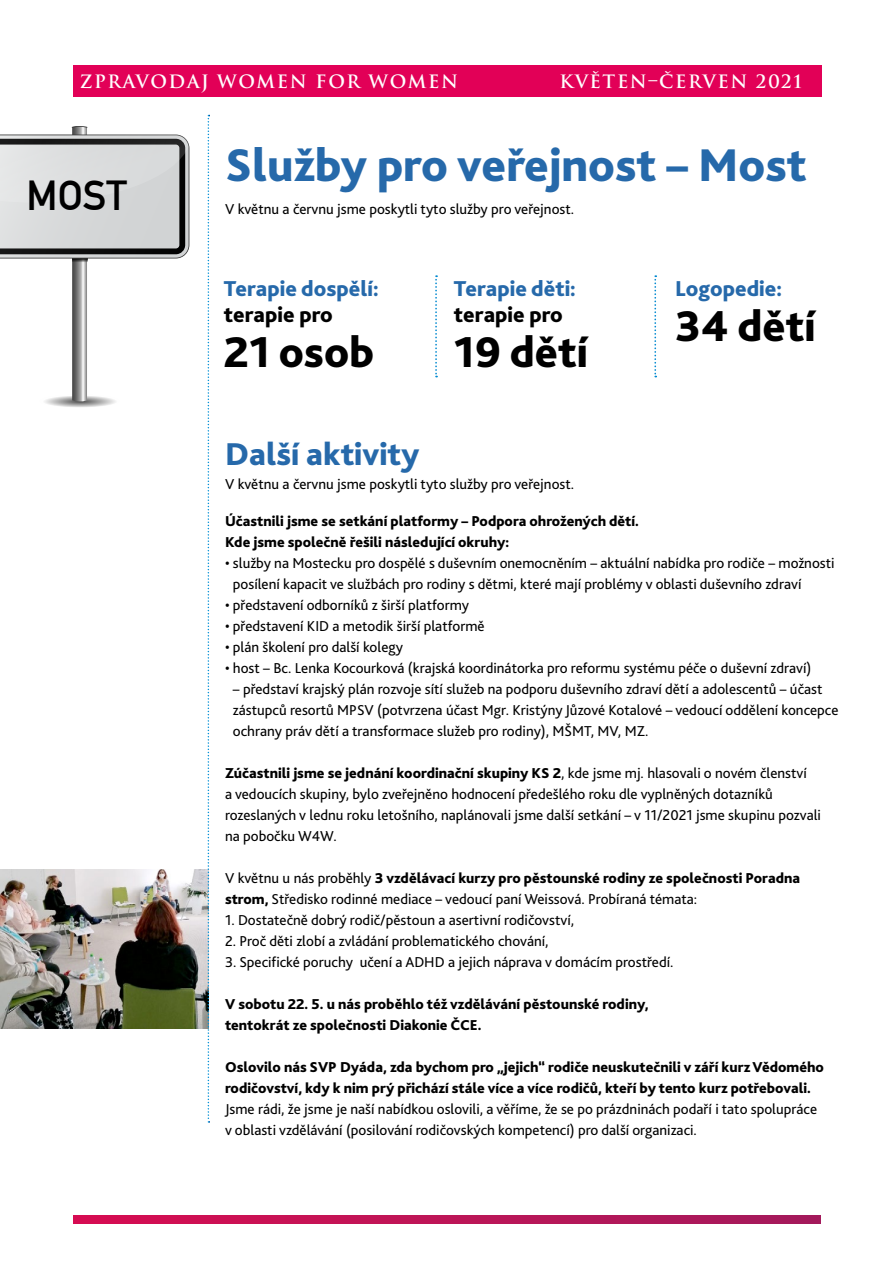
<style>
.page{position:relative;width:893px;height:1263px;background:#fff}
.page>*{position:absolute;margin:0;border:0;box-sizing:border-box;transform-origin:0 0}
.t1{font:800 48px "Bliss 2";color:#2669aa}
.t2{font:800 45px "Bliss 2";color:#000}
.t3{font:700 41.1px "DIN Alternate";color:#000}
.t4{font:800 33px "Bliss 2";color:#2669aa}
.t5{font:800 22.5px "Bliss 2";color:#2669aa}
.t6{font:800 22.5px "Bliss 2";color:#000}
.t7{font:700 18px "Trajan CE";letter-spacing:.09em;color:#fff}
.t8{font:15px/21px "Bliss 2";color:#000}
.t9{font:800 15px/21px "Bliss 2";color:#000}
.s1{font-weight:800}
</style>
<div class="page">
<img style="left:0;top:870px;width:208px;height:158px">
<div style="left:73px;top:65px;width:748px;height:32px;background:#e20057"></div>
<svg style="left:73px;top:1215px;width:748px;height:9px;background:#bc1456"></svg>
<svg style="left:208px;top:115px;width:1px;height:1008px"></svg>
<svg style="left:654px;top:275px;width:2px;height:102px"></svg>
<svg style="left:435px;top:275px;width:2px;height:102px"></svg>
<svg style="left:0;top:126px;width:189px;height:281px"></svg>
<p class="t7" style="left:80px;top:70px;width:380px">ZPRAVODAJ WOMEN FOR WOMEN</p>
<p class="t7" style="left:560px;top:70px;width:244px">KVĚTEN–ČERVEN 2021</p>
<h3 class="t3" style="left:27px;top:164px;width:102px">MOST</h3>
<h1 class="t1" style="left:225px;top:135px;width:583px">Služby pro veřejnost – Most</h1>
<p class="t8" style="left:225px;top:198px;width:351px">V květnu a červnu jsme poskytli tyto služby pro veřejnost.</p>
<h3 class="t5" style="left:224px;top:274px;width:156px">Terapie dospělí:</h3>
<h3 class="t6" style="left:224px;top:300px;width:110px">terapie pro</h3>
<h2 class="t2" style="left:224px;top:324px;width:152px">21 osob</h2>
<h3 class="t5" style="left:454px;top:274px;width:124px">Terapie děti:</h3>
<h3 class="t6" style="left:454px;top:300px;width:110px">terapie pro</h3>
<h2 class="t2" style="left:454px;top:324px;width:135px">19 dětí</h2>
<h3 class="t4" style="left:225px;top:433px;width:196px">Další aktivity</h3>
<p class="t8" style="left:225px;top:473px;width:351px">V květnu a červnu jsme poskytli tyto služby pro veřejnost.</p>
<h3 class="t5" style="left:675px;top:274px;width:108px">Logopedie:</h3>
<h2 class="t2" style="left:675px;top:298px;width:142px">34 dětí</h2>
<p class="t9" style="left:225px;top:510px;width:415px">Účastnili jsme se setkání platformy – Podpora ohrožených dětí.<br>Kde jsme společně řešili následující okruhy:</p>
<p class="t8" style="left:233px;top:552px;width:603px;text-indent:-8px">• služby na Mostecku pro dospělé s duševním onemocněním – aktuální nabídka pro rodiče – možnosti posílení kapacit ve službách pro rodiny s dětmi, které mají problémy v oblasti duševního zdraví</p>
<p class="t8" style="left:225px;top:594px;width:246px">• představení odborníků z širší platformy</p>
<p class="t8" style="left:225px;top:615px;width:261px">• představení KID a metodik širší platformě</p>
<p class="t8" style="left:225px;top:636px;width:179px">• plán školení pro další kolegy</p>
<p class="t8" style="left:225px;top:657px;width:588px">• host – Bc. Lenka Kocourková (krajská koordinátorka pro reformu systému péče o duševní zdraví)</p>
<p class="t8" style="left:233px;top:678px;width:607px">– představí krajský plán rozvoje sítí služeb na podporu duševního zdraví dětí a adolescentů – účast zástupců resortů MPSV (potvrzena účast Mgr. Kristýny Jůzové Kotalové – vedoucí oddělení koncepce ochrany práv dětí a transformace služeb pro rodiny), MŠMT, MV, MZ.</p>
<p class="t8" style="left:225px;top:762px;width:597px"><span class="s1">Zúčastnili jsme se jednání koordinační skupiny KS 2</span>, kde jsme mj. hlasovali o novém členství<br>a vedoucích skupiny, bylo zveřejněno hodnocení předešlého roku dle vyplněných dotazníků rozeslaných v lednu roku letošního, naplánovali jsme další setkání – v 11/2021 jsme skupinu pozvali na pobočku W4W.</p>
<p class="t8" style="left:225px;top:867px;width:577px">V květnu u nás proběhly <span class="s1">3 vzdělávací kurzy pro pěstounské rodiny ze společnosti Poradna strom,</span> Středisko rodinné mediace – vedoucí paní Weissová. Probíraná témata:</p>
<p class="t8" style="left:225px;top:909px;width:351px">1. Dostatečně dobrý rodič/pěstoun a asertivní rodičovství,</p>
<p class="t8" style="left:225px;top:930px;width:325px">2. Proč děti zlobí a zvládání problematického chování,</p>
<p class="t8" style="left:225px;top:951px;width:450px">3. Specifické poruchy učení a ADHD a jejich náprava v domácím prostředí.</p>
<p class="t9" style="left:225px;top:993px;width:425px">V sobotu 22. 5. u nás proběhlo též vzdělávání pěstounské rodiny, tentokrát ze společnosti Diakonie ČCE.</p>
<p class="t9" style="left:225px;top:1056px;width:600px">Oslovilo nás SVP Dyáda, zda bychom pro „jejich“ rodiče neuskutečnili v září kurz Vědomého rodičovství, kdy k nim prý přichází stále více a více rodičů, kteří by tento kurz potřebovali.</p>
<p class="t8" style="left:225px;top:1098px;width:594px">Jsme rádi, že jsme je naší nabídkou oslovili, a věříme, že se po prázdninách podaří i tato spolupráce v oblasti vzdělávání (posilování rodičovských kompetencí) pro další organizaci.</p>
</div>
